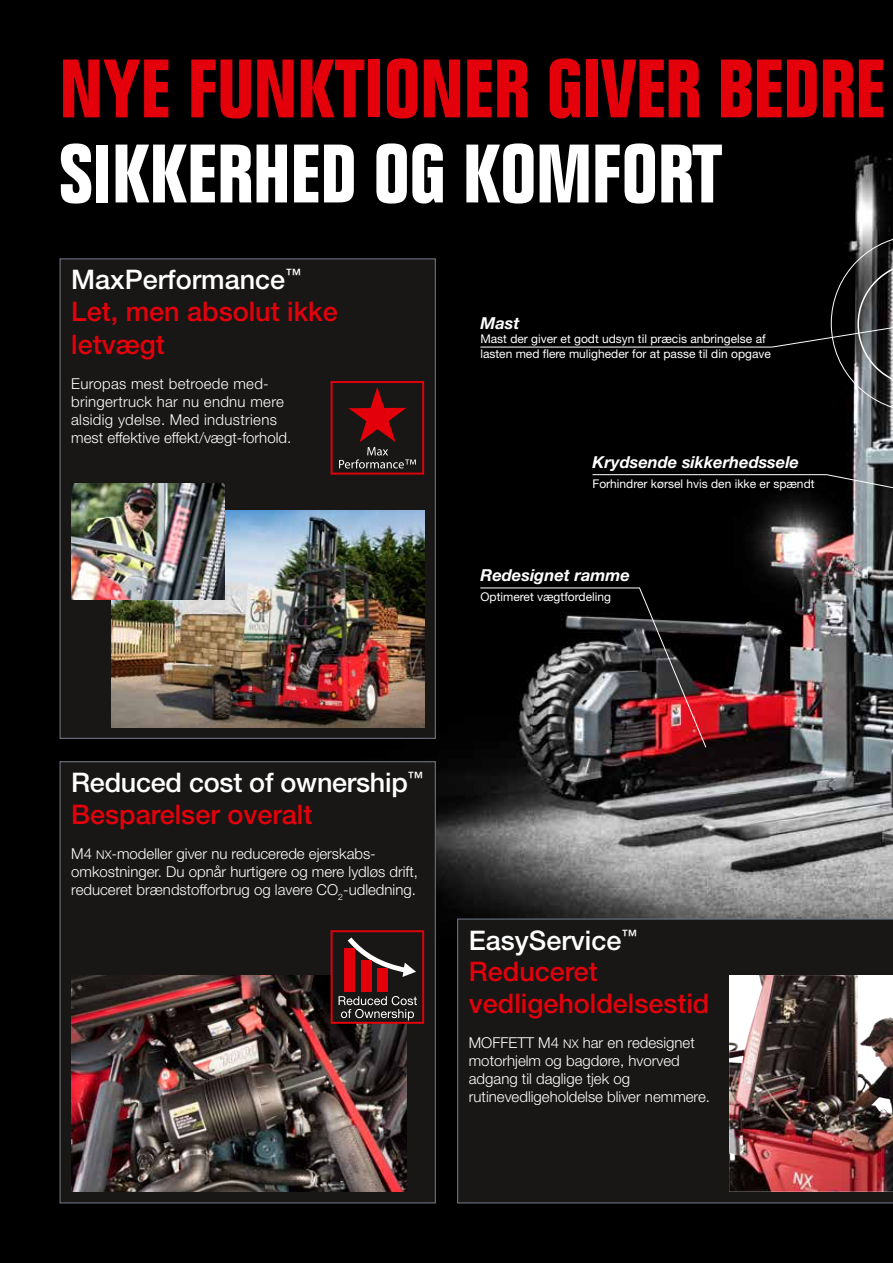
<style>
.page{position:relative;width:893px;height:1263px;background:#fff}
.page>*{position:absolute;margin:0;border:0;box-sizing:border-box;transform-origin:0 0}
.t1{font:700 condensed 81px "Folio Std";color:#e3000b}
.t2{font:700 condensed 81px "Folio Std";color:#fff}
.t3{font:500 27px/31.5px "Helvetica Neue LT Std";color:#e3000b}
.t4{font:500 27px/31.5px "Helvetica Neue LT Std";letter-spacing:-.01em;color:#fff}
.t5{font:italic 700 16.5px "Helvetica Neue LT Pro";color:#fff}
.t6{font:300 15px/18px "Helvetica Neue LT Std";color:#fff}
.t7{font:300 15px/18px "Helvetica Neue LT Std";letter-spacing:.02em;color:#fff}
.t8{font:12px/14.4px "Helvetica Neue LT Std";color:#fff}
.s1{color:#fff}
.s2{color:#e3000b}
.s3{font-size:12px}
</style>
<div class="page">
<img style="left:0;top:0;width:893px;height:1263px">
<div style="left:457px;top:918px;width:436px;height:285px;background:#181716"></div>
<div style="left:60px;top:259px;width:375px;height:479px;background:#181716"></div>
<svg style="left:480px;top:587px;width:227px;height:161px;background:#382a2c"></svg>
<svg style="left:592px;top:474px;width:301px;height:72px;background:#1f1e1f"></svg>
<svg style="left:480px;top:235px;width:413px;height:177px;background:#090a0a"></svg>
<img style="left:729px;top:975px;width:164px;height:217px">
<div style="left:60px;top:762px;width:375px;height:441px;background:#181716"></div>
<img style="left:71px;top:975px;width:336px;height:217px">
<img style="left:112px;top:510px;width:312px;height:217px">
<img style="left:71px;top:484px;width:154px;height:116px">
<svg style="left:331px;top:381px;width:93px;height:94px"></svg>
<svg style="left:331px;top:930px;width:93px;height:94px"></svg>
<div style="left:344px;top:949px;width:11px;height:43px;background:#e3000b"></div>
<div style="left:378px;top:968px;width:10px;height:24px;background:#e3000b"></div>
<div style="left:361px;top:961px;width:11px;height:31px;background:#e3000b"></div>
<h1 class="t1" style="left:60px;top:44px;width:827px">NYE FUNKTIONER GIVER BEDRE</h1>
<h1 class="t2" style="left:60px;top:129px;width:664px">SIKKERHED OG KOMFORT</h1>
<h2 class="t3" style="left:71px;top:263px;width:268px;line-height:32.2px"><span class="s1">MaxPerformance</span><sup>™<br></sup>Let, men absolut ikke letvægt</h2>
<p class="t7" style="left:71px;top:374px;width:222px">Europas mest betroede med&shy;bringertruck har nu endnu mere alsidig ydelse. Med industriens mest effektive effekt/vægt-forhold.</p>
<p class="t5" style="left:480px;top:312px;width:41px">Mast</p>
<p class="t8" style="left:480px;top:332px;width:292px">Mast der giver et godt udsyn til præcis anbringelse af lasten med flere muligheder for at passe til din opgave</p>
<p class="t5" style="left:592px;top:452px;width:208px">Krydsende sikkerhedssele</p>
<p class="t8" style="left:592px;top:476px;width:224px">Forhindrer kørsel hvis den ikke er spændt</p>
<p class="t5" style="left:480px;top:565px;width:151px">Redesignet ramme</p>
<p class="t8" style="left:480px;top:589px;width:132px">Optimeret vægtfordeling</p>
<h2 class="t4" style="left:71px;top:766px;width:353px">Reduced cost of ownership<sup>™<br></sup><span class="s2">Besparelser overalt</span></h2>
<p class="t6" style="left:71px;top:844px;width:348px">M4 <span class="s3">NX</span>-modeller giver nu reducerede ejerskabs&shy;omkostninger. Du opnår hurtigere og mere lydløs drift, reduceret brændstofforbrug og lavere CO<sub>2</sub>-udledning.</p>
<h2 class="t3" style="left:469px;top:924px;width:242px"><span class="s1">EasyService</span><sup>™<br></sup>Reduceret vedligeholdelsestid</h2>
<p class="t6" style="left:469px;top:1033px;width:243px">MOFFETT M4 <span class="s3">NX</span> har en redesignet motorhjelm og bagdøre, hvorved adgang til daglige tjek og rutinevedligeholdelse bliver nemmere.</p>
</div>
